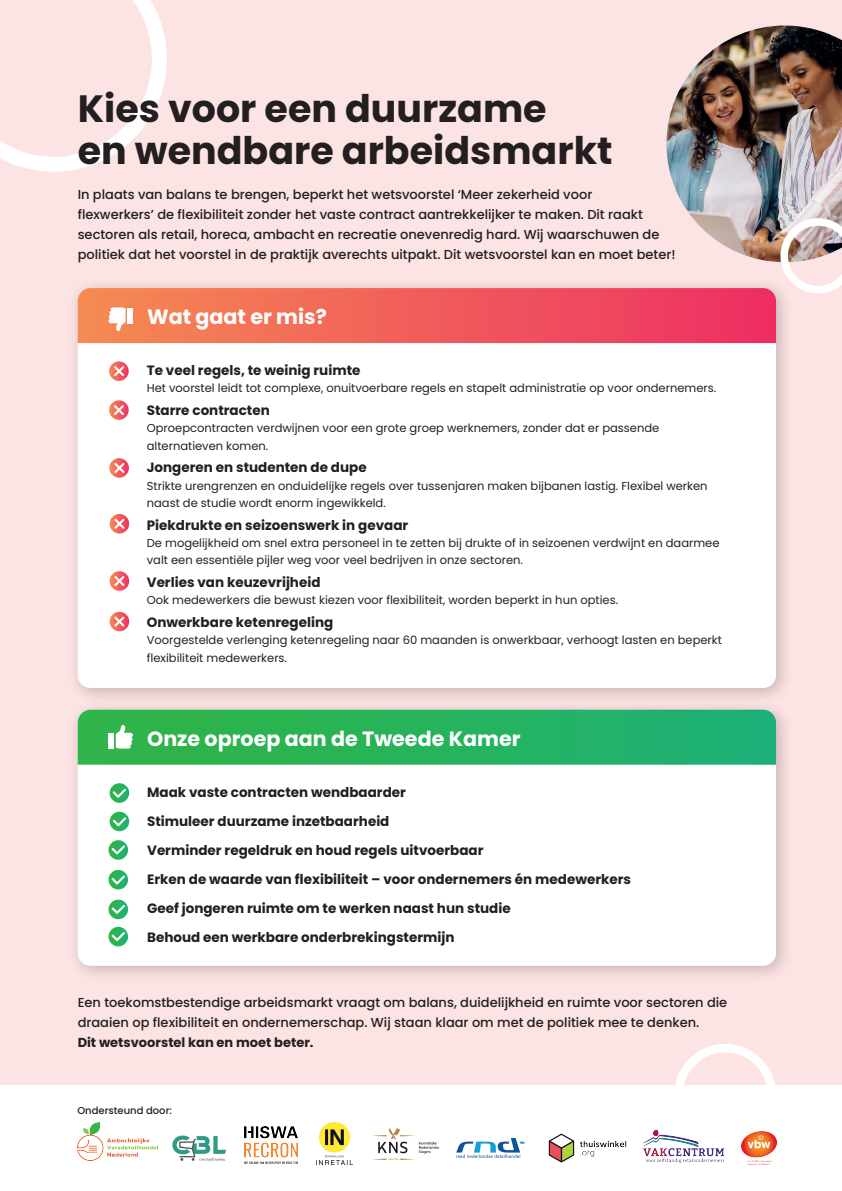
<style>
.page{position:relative;width:842px;height:1191px;background:#fff}
.page>*{position:absolute;margin:0;border:0;box-sizing:border-box;transform-origin:0 0}
.t1{font:700 38px/42.5px "Poppins";color:#231f20}
.t2{font:700 20.65px "Poppins";color:#fff}
.t3{font:700 13.5px/29px "Poppins";color:#231f20}
.t4{font:500 13px/20px "Poppins";color:#231f20}
.t5{font:700 13px "Poppins";color:#231f20}
.t6{font:11.5px/17.4px "Poppins";color:#231f20}
.t7{font:500 10px "Poppins";color:#231f20}
</style>
<div class="page">
<div style="left:0;top:0;width:842px;height:1084px;background:#fce3e4"></div>
<div style="left:66px;top:277px;width:728px;height:429px;background:#231f20;opacity:.25"></div>
<div style="left:78px;top:288px;width:698px;height:400px;background:#fff;border-radius:13px"></div>
<img style="left:78px;top:1122px;width:79px;height:38px">
<img style="left:244px;top:1126px;width:53px;height:37px">
<img style="left:372px;top:1128px;width:66px;height:31px">
<img style="left:316px;top:1122px;width:37px;height:43px">
<img style="left:457px;top:1138px;width:68px;height:19px">
<img style="left:172px;top:1135px;width:54px;height:26px">
<img style="left:548px;top:1133px;width:79px;height:30px">
<svg style="left:109px;top:361px;width:20px;height:20px"></svg>
<svg style="left:109px;top:400px;width:20px;height:20px"></svg>
<svg style="left:109px;top:458px;width:20px;height:20px"></svg>
<svg style="left:110px;top:514px;width:19px;height:19px"></svg>
<svg style="left:110px;top:571px;width:19px;height:20px"></svg>
<div style="left:66px;top:698px;width:728px;height:285px;background:#231f20;opacity:.25"></div>
<div style="left:78px;top:710px;width:698px;height:255px;background:#fff;border-radius:13px"></div>
<svg style="left:110px;top:783px;width:19px;height:20px"></svg>
<svg style="left:110px;top:811px;width:19px;height:20px"></svg>
<svg style="left:108px;top:840px;width:20px;height:19px"></svg>
<svg style="left:108px;top:899px;width:20px;height:20px"></svg>
<svg style="left:108px;top:870px;width:20px;height:19px"></svg>
<svg style="left:113px;top:788px;width:13px;height:9px"></svg>
<svg style="left:113px;top:817px;width:13px;height:9px"></svg>
<svg style="left:112px;top:845px;width:13px;height:9px"></svg>
<svg style="left:112px;top:904px;width:13px;height:10px"></svg>
<svg style="left:112px;top:875px;width:13px;height:9px"></svg>
<svg style="left:78px;top:709px;width:698px;height:55px;background:#2ab35f"></svg>
<div style="left:108px;top:733px;width:6px;height:15px;background:#fff"></div>
<svg style="left:114px;top:366px;width:10px;height:10px"></svg>
<svg style="left:114px;top:405px;width:10px;height:10px"></svg>
<svg style="left:114px;top:463px;width:10px;height:10px"></svg>
<svg style="left:114px;top:519px;width:10px;height:10px"></svg>
<svg style="left:114px;top:576px;width:10px;height:10px"></svg>
<img style="left:666px;top:26px;width:176px;height:192px">
<svg style="left:78px;top:218px;width:764px;height:125px"></svg>
<svg style="left:0;top:0;width:167px;height:172px"></svg>
<div style="left:674px;top:1044px;width:102px;height:101px;border:8px solid #fff;border-radius:50%"></div>
<svg style="left:110px;top:612px;width:19px;height:19px"></svg>
<svg style="left:114px;top:616px;width:10px;height:10px"></svg>
<svg style="left:108px;top:926px;width:20px;height:20px"></svg>
<svg style="left:112px;top:932px;width:13px;height:9px"></svg>
<img style="left:741px;top:1131px;width:35px;height:33px">
<img style="left:643px;top:1128px;width:83px;height:36px">
<h1 class="t1" style="left:78px;top:87px;width:536px">Kies voor een duurzame<br>en wendbare arbeidsmarkt</h1>
<p class="t4" style="left:78px;top:185px;width:599px">In plaats van balans te brengen, beperkt het wetsvoorstel ‘Meer zekerheid voor<br>flexwerkers’ de flexibiliteit zonder het vaste contract aantrekkelijker te maken. Dit raakt sectoren als retail, horeca, ambacht en recreatie onevenredig hard. Wij waarschuwen de politiek dat het voorstel in de praktijk averechts uitpakt. Dit wetsvoorstel kan en moet beter!</p>
<h2 class="t2" style="left:147px;top:305px;width:181px">Wat gaat er mis?</h2>
<p class="t3" style="left:147px;top:356px;width:215px">Te veel regels, te weinig ruimte</p>
<p class="t6" style="left:147px;top:379px;width:571px">Het voorstel leidt tot complexe, onuitvoerbare regels en stapelt administratie op voor ondernemers.</p>
<p class="t3" style="left:147px;top:395px;width:125px">Starre contracten</p>
<p class="t6" style="left:147px;top:419px;width:514px">Oproepcontracten verdwijnen voor een grote groep werknemers, zonder dat er passende alternatieven komen.</p>
<p class="t3" style="left:147px;top:453px;width:221px">Jongeren en studenten de dupe</p>
<p class="t6" style="left:147px;top:477px;width:562px">Strikte urengrenzen en onduidelijke regels over tussenjaren maken bijbanen lastig. Flexibel werken naast de studie wordt enorm ingewikkeld.</p>
<p class="t3" style="left:147px;top:510px;width:263px">Piekdrukte en seizoenswerk in gevaar</p>
<p class="t6" style="left:147px;top:534px;width:574px">De mogelijkheid om snel extra personeel in te zetten bij drukte of in seizoenen verdwijnt en daarmee valt een essentiële pijler weg voor veel bedrijven in onze sectoren.</p>
<p class="t3" style="left:147px;top:567px;width:175px">Verlies van keuzevrijheid</p>
<p class="t6" style="left:147px;top:591px;width:473px">Ook medewerkers die bewust kiezen voor flexibiliteit, worden beperkt in hun opties.</p>
<p class="t3" style="left:147px;top:607px;width:188px">Onwerkbare ketenregeling</p>
<p class="t6" style="left:147px;top:631px;width:577px">Voorgestelde verlenging ketenregeling naar 60 maanden is onwerkbaar, verhoogt lasten en beperkt flexibiliteit medewerkers.</p>
<h2 class="t2" style="left:147px;top:727px;width:375px">Onze oproep aan de Tweede Kamer</h2>
<p class="t3" style="left:147px;top:778px;width:485px">Maak vaste contracten wendbaarder<br>Stimuleer duurzame inzetbaarheid<br>Verminder regeldruk en houd regels uitvoerbaar<br>Erken de waarde van flexibiliteit – voor ondernemers én medewerkers Geef jongeren ruimte om te werken naast hun studie<br>Behoud een werkbare onderbrekingstermijn</p>
<p class="t4" style="left:78px;top:992px;width:651px">Een toekomstbestendige arbeidsmarkt vraagt om balans, duidelijkheid en ruimte voor sectoren die draaien op flexibiliteit en ondernemerschap. Wij staan klaar om met de politiek mee te denken.</p>
<p class="t5" style="left:78px;top:1035px;width:237px">Dit wetsvoorstel kan en moet beter.</p>
<p class="t7" style="left:77px;top:1104px;width:96px">Ondersteund door:</p>
</div>
